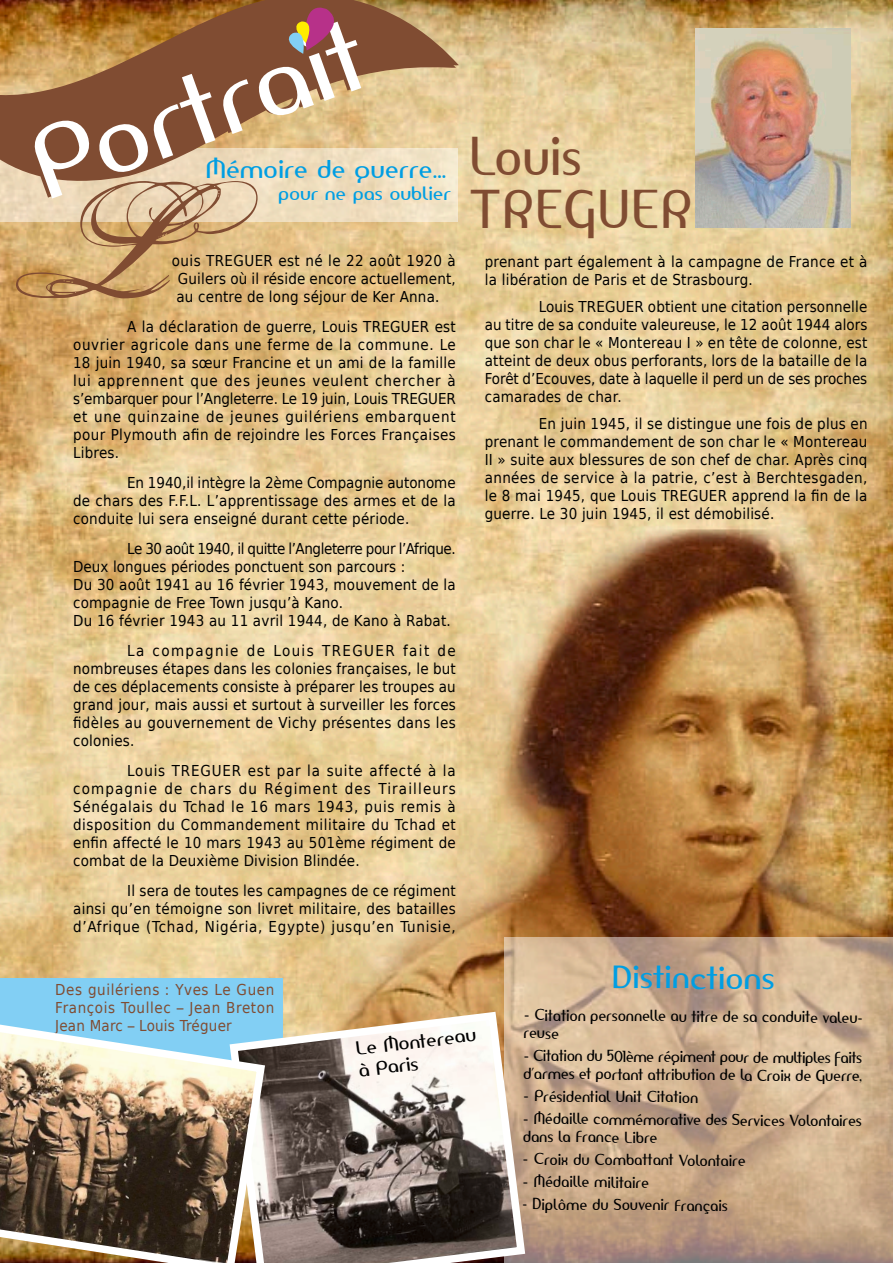
<style>
.page{position:relative;width:893px;height:1263px;background:#fff}
.page>*{position:absolute;margin:0;border:0;box-sizing:border-box;transform-origin:0 0}
.t1{font:93.9px "Amerika Sans";color:#fff}
.t2{font:51px/52.5px "Amerika Sans";letter-spacing:.045em;color:#804c32;scale:.9 1}
.t3{font:30px "Amerika Sans";letter-spacing:.005em;color:#009ee3}
.t4{font:24px "Amerika Sans";letter-spacing:.015em;color:#009ee3}
.t5{font:18px/21.6px "Amerika Sans";color:#000}
.t6{font:18px "Amerika Sans";letter-spacing:.015em;color:#009ee3}
.t7{font:15px/18px "Bitstream Vera Sans";letter-spacing:.015em;color:#000;text-align:justify;scale:.9 1}
.t8{font:15px/16.8px "Amerika Sans";letter-spacing:.005em;color:#000}
.t9{font:15px/18px "Bitstream Vera Sans";letter-spacing:.045em;color:#804c32;text-align:justify;scale:.9 1}
.t10{font:15px "Amerika Sans";letter-spacing:.005em;color:#000;scale:.9 1}
</style>
<div class="page">
<img style="left:0;top:0;width:893px;height:1007px">
<div style="left:0;top:148px;width:457px;height:73px;background:#f0debf"></div>
<div style="left:0;top:978px;width:283px;height:106px;background:#82cff4"></div>
<svg style="left:7px;top:185px;width:450px;height:13px"></svg>
<svg style="left:0;top:0;width:460px;height:185px;background:#ac8158"></svg>
<svg style="left:279px;top:0;width:72px;height:54px;background:#90554b"></svg>
<svg style="left:16px;top:181px;width:242px;height:117px"></svg>
<img style="left:695px;top:29px;width:155px;height:199px">
<svg style="left:504px;top:937px;width:389px;height:326px;background:#c9ab8d"></svg>
<svg style="left:269px;top:1007px;width:260px;height:256px"></svg>
<img style="left:0;top:1024px;width:269px;height:239px">
<h1 class="t1" style="left:16px;top:113px;width:346px;rotate:-20deg">Portrait</h1>
<h3 class="t4" style="left:206px;top:154px;width:242px">Mémoire de guerre…</h3>
<p class="t6" style="left:278px;top:182px;width:174px">pour ne pas oublier</p>
<p class="t7" style="left:172px;top:252px;width:317px">ouis TREGUER est né le 22 août 1920 à Guilers où il réside encore actuellement, au centre de long séjour de Ker Anna.</p>
<p class="t7" style="left:73px;top:318px;width:427px;text-indent:54px">A la déclaration de guerre, Louis TREGUER est ouvrier agricole dans une ferme de la commune. Le 18 juin 1940, sa sœur Francine et un ami de la famille lui apprennent que des jeunes veulent chercher à s’embarquer pour l’Angleterre. Le 19 juin, Louis TREGUER et une quinzaine de jeunes guilériens embarquent pour Plymouth afin de rejoindre les Forces Françaises Libres.</p>
<p class="t7" style="left:73px;top:474px;width:427px;text-indent:54px">En 1940,il intègre la 2ème Compagnie autonome de chars des F.F.L. L’apprentissage des armes et de la conduite lui sera enseigné durant cette période.</p>
<p class="t7" style="left:73px;top:540px;width:427px;text-align:left;text-indent:54px">Le 30 août 1940, il quitte l’Angleterre pour l’Afrique.<br>Deux longues périodes ponctuent son parcours :<br>Du 30 août 1941 au 16 février 1943, mouvement de la compagnie de Free Town jusqu’à Kano.<br>Du 16 février 1943 au 11 avril 1944, de Kano à Rabat.</p>
<p class="t7" style="left:73px;top:642px;width:427px;text-indent:54px">La compagnie de Louis TREGUER fait de nombreuses étapes dans les colonies françaises, le but de ces déplacements consiste à préparer les troupes au grand jour, mais aussi et surtout à surveiller les forces fidèles au gouvernement de Vichy présentes dans les colonies.</p>
<p class="t7" style="left:73px;top:762px;width:427px;text-indent:54px">Louis TREGUER est par la suite affecté à la compagnie de chars du Régiment des Tirailleurs Sénégalais du Tchad le 16 mars 1943, puis remis à disposition du Commandement militaire du Tchad et enfin affecté le 10 mars 1943 au 501ème régiment de combat de la Deuxième Division Blindée.</p>
<p class="t7" style="left:73px;top:882px;width:427px;text-indent:54px">Il sera de toutes les campagnes de ce régiment ainsi qu’en témoigne son livret militaire, des batailles d’Afrique (Tchad, Nigéria, Egypte) jusqu’en Tunisie,</p>
<h2 class="t2" style="left:470px;top:130px;width:247px">Louis<br>TREGUER</h2>
<p class="t7" style="left:485px;top:252px;width:427px">prenant part également à la campagne de France et à la libération de Paris et de Strasbourg.</p>
<p class="t7" style="left:485px;top:297px;width:427px;text-indent:54px">Louis TREGUER obtient une citation personnelle au titre de sa conduite valeureuse, le 12 août 1944 alors que son char le « Montereau I » en tête de colonne, est atteint de deux obus perforants, lors de la bataille de la Forêt d’Ecouves, date à laquelle il perd un de ses proches camarades de char.</p>
<p class="t7" style="left:485px;top:414px;width:427px;text-indent:54px">En juin 1945, il se distingue une fois de plus en prenant le commandement de son char le « Montereau II » suite aux blessures de son chef de char. Après cinq années de service à la patrie, c’est à Berchtesgaden, le 8 mai 1945, que Louis TREGUER apprend la fin de la guerre. Le 30 juin 1945, il est démobilisé.</p>
<p class="t9" style="left:55px;top:981px;width:245px">Des guilériens : Yves Le Guen François Toullec – Jean Breton Jean Marc – Louis Tréguer</p>
<p class="t5" style="left:355px;top:1038px;width:122px;rotate:-7deg">Le Montereau à Paris</p>
<h3 class="t3" style="left:612px;top:958px;width:164px">Distinctions</h3>
<p class="t8" style="left:523px;top:1008px;width:341px">- Citation personnelle au titre de sa conduite valeu&shy;reuse</p>
<p class="t8" style="left:523px;top:1048px;width:340px;line-height:17.9px">- Citation du 501ème régiment pour de multiples faits d’armes et portant attribution de la Croix de Guerre,</p>
<p class="t8" style="left:523px;top:1088px;width:177px">- Présidential Unit Citation</p>
<p class="t8" style="left:523px;top:1111px;width:341px">- Médaille commémorative des Services Volontaires dans la France Libre</p>
<p class="t8" style="left:523px;top:1151px;width:224px">- Croix du Combattant Volontaire</p>
<p class="t8" style="left:522px;top:1173px;width:128px">- Médaille militaire</p>
<p class="t10" style="left:522px;top:1195px;width:230px">- Diplôme du Souvenir Français</p>
</div>
